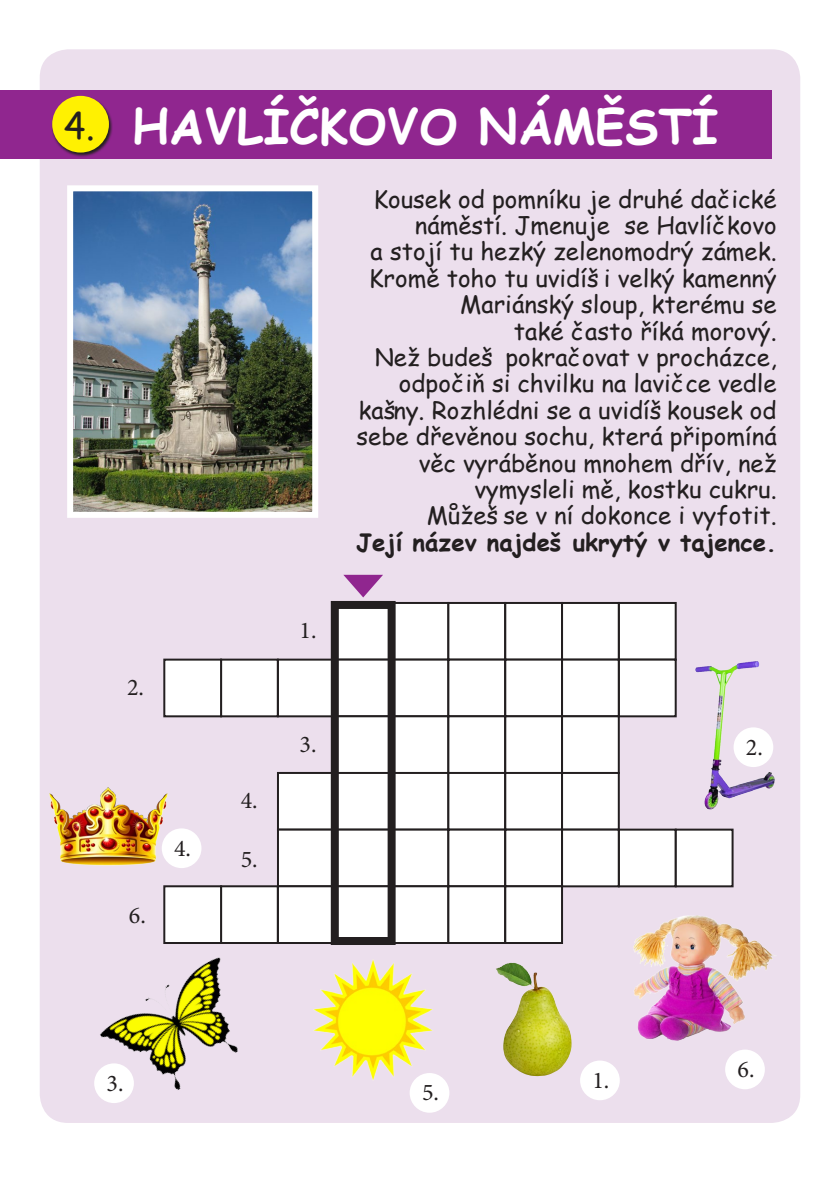
<style>
.page{position:relative;width:840px;height:1191px;background:#fff}
.page>*{position:absolute;margin:0;border:0;box-sizing:border-box;transform-origin:0 0}
.t1{font:700 48px "Comic Sans MS";color:#fff}
.t2{font:36px "Comic Sans MS";color:#231f20}
.t3{font:24px/26.4px "Comic Sans MS";color:#231f20;text-align:right}
.t4{font:24px "Minion Pro";color:#231f20}
.s1{font-weight:700}
</style>
<div class="page">
<div style="left:40px;top:49px;width:759px;height:1074px;background:#ecdfed;border-radius:28px"></div>
<div style="left:0;top:90px;width:771px;height:68px;background:#90268f"></div>
<div style="left:334px;top:603px;width:57px;height:56px;background:#fff"></div>
<div style="left:391px;top:603px;width:57px;height:56px;background:#fff"></div>
<div style="left:390px;top:602px;width:59px;height:58px;border:2px solid #231f20"></div>
<div style="left:448px;top:603px;width:57px;height:56px;background:#fff"></div>
<div style="left:447px;top:602px;width:59px;height:58px;border:2px solid #231f20"></div>
<div style="left:505px;top:603px;width:56px;height:56px;background:#fff"></div>
<div style="left:504px;top:602px;width:58px;height:58px;border:2px solid #231f20"></div>
<div style="left:561px;top:603px;width:57px;height:56px;background:#fff"></div>
<div style="left:560px;top:602px;width:59px;height:58px;border:2px solid #231f20"></div>
<div style="left:618px;top:603px;width:57px;height:56px;background:#fff"></div>
<div style="left:617px;top:602px;width:59px;height:58px;border:2px solid #231f20"></div>
<div style="left:221px;top:659px;width:57px;height:57px;background:#fff"></div>
<div style="left:220px;top:658px;width:59px;height:59px;border:2px solid #231f20"></div>
<div style="left:278px;top:659px;width:56px;height:57px;background:#fff"></div>
<div style="left:277px;top:658px;width:58px;height:59px;border:2px solid #231f20"></div>
<div style="left:334px;top:659px;width:57px;height:57px;background:#fff"></div>
<div style="left:333px;top:658px;width:59px;height:59px;border:2px solid #231f20"></div>
<div style="left:391px;top:659px;width:57px;height:57px;background:#fff"></div>
<div style="left:390px;top:658px;width:59px;height:59px;border:2px solid #231f20"></div>
<div style="left:448px;top:659px;width:57px;height:57px;background:#fff"></div>
<div style="left:447px;top:658px;width:59px;height:59px;border:2px solid #231f20"></div>
<div style="left:505px;top:659px;width:56px;height:57px;background:#fff"></div>
<div style="left:504px;top:658px;width:58px;height:59px;border:2px solid #231f20"></div>
<div style="left:561px;top:659px;width:57px;height:57px;background:#fff"></div>
<div style="left:560px;top:658px;width:59px;height:59px;border:2px solid #231f20"></div>
<div style="left:618px;top:659px;width:57px;height:57px;background:#fff"></div>
<div style="left:617px;top:658px;width:59px;height:59px;border:2px solid #231f20"></div>
<div style="left:334px;top:716px;width:57px;height:57px;background:#fff"></div>
<div style="left:333px;top:715px;width:59px;height:59px;border:2px solid #231f20"></div>
<div style="left:391px;top:716px;width:57px;height:57px;background:#fff"></div>
<div style="left:390px;top:715px;width:59px;height:59px;border:2px solid #231f20"></div>
<div style="left:448px;top:716px;width:57px;height:57px;background:#fff"></div>
<div style="left:447px;top:715px;width:59px;height:59px;border:2px solid #231f20"></div>
<div style="left:505px;top:716px;width:56px;height:57px;background:#fff"></div>
<div style="left:504px;top:715px;width:58px;height:59px;border:2px solid #231f20"></div>
<div style="left:561px;top:716px;width:57px;height:57px;background:#fff"></div>
<div style="left:560px;top:715px;width:59px;height:59px;border:2px solid #231f20"></div>
<div style="left:278px;top:773px;width:56px;height:56px;background:#fff"></div>
<div style="left:277px;top:772px;width:58px;height:58px;border:2px solid #231f20"></div>
<div style="left:334px;top:773px;width:57px;height:56px;background:#fff"></div>
<div style="left:333px;top:772px;width:59px;height:58px;border:2px solid #231f20"></div>
<div style="left:391px;top:773px;width:57px;height:56px;background:#fff"></div>
<div style="left:390px;top:772px;width:59px;height:58px;border:2px solid #231f20"></div>
<div style="left:448px;top:773px;width:57px;height:56px;background:#fff"></div>
<div style="left:447px;top:772px;width:59px;height:58px;border:2px solid #231f20"></div>
<div style="left:505px;top:773px;width:56px;height:56px;background:#fff"></div>
<div style="left:504px;top:772px;width:58px;height:58px;border:2px solid #231f20"></div>
<div style="left:561px;top:773px;width:57px;height:56px;background:#fff"></div>
<div style="left:560px;top:772px;width:59px;height:58px;border:2px solid #231f20"></div>
<div style="left:278px;top:829px;width:56px;height:57px;background:#fff"></div>
<div style="left:277px;top:828px;width:58px;height:59px;border:2px solid #231f20"></div>
<div style="left:334px;top:829px;width:57px;height:57px;background:#fff"></div>
<div style="left:333px;top:828px;width:59px;height:59px;border:2px solid #231f20"></div>
<div style="left:391px;top:829px;width:57px;height:57px;background:#fff"></div>
<div style="left:390px;top:828px;width:59px;height:59px;border:2px solid #231f20"></div>
<div style="left:448px;top:829px;width:57px;height:57px;background:#fff"></div>
<div style="left:447px;top:828px;width:59px;height:59px;border:2px solid #231f20"></div>
<div style="left:505px;top:829px;width:56px;height:57px;background:#fff"></div>
<div style="left:504px;top:828px;width:58px;height:59px;border:2px solid #231f20"></div>
<div style="left:561px;top:829px;width:57px;height:57px;background:#fff"></div>
<div style="left:560px;top:828px;width:59px;height:59px;border:2px solid #231f20"></div>
<div style="left:618px;top:829px;width:57px;height:57px;background:#fff"></div>
<div style="left:617px;top:828px;width:59px;height:59px;border:2px solid #231f20"></div>
<div style="left:221px;top:886px;width:57px;height:57px;background:#fff"></div>
<div style="left:220px;top:885px;width:59px;height:59px;border:2px solid #231f20"></div>
<div style="left:278px;top:886px;width:56px;height:57px;background:#fff"></div>
<div style="left:277px;top:885px;width:58px;height:59px;border:2px solid #231f20"></div>
<div style="left:334px;top:886px;width:57px;height:57px;background:#fff"></div>
<div style="left:333px;top:885px;width:59px;height:59px;border:2px solid #231f20"></div>
<div style="left:391px;top:886px;width:57px;height:57px;background:#fff"></div>
<div style="left:390px;top:885px;width:59px;height:59px;border:2px solid #231f20"></div>
<div style="left:448px;top:886px;width:57px;height:57px;background:#fff"></div>
<div style="left:447px;top:885px;width:59px;height:59px;border:2px solid #231f20"></div>
<div style="left:505px;top:886px;width:56px;height:57px;background:#fff"></div>
<div style="left:504px;top:885px;width:58px;height:59px;border:2px solid #231f20"></div>
<div style="left:164px;top:659px;width:57px;height:57px;background:#fff"></div>
<div style="left:163px;top:658px;width:59px;height:59px;border:2px solid #231f20"></div>
<div style="left:330px;top:601px;width:65px;height:344px;border:8px solid #231f20"></div>
<div style="left:164px;top:886px;width:57px;height:57px;background:#fff"></div>
<div style="left:163px;top:885px;width:59px;height:59px;border:2px solid #231f20"></div>
<div style="left:675px;top:829px;width:57px;height:57px;background:#fff"></div>
<div style="left:674px;top:828px;width:59px;height:59px;border:2px solid #231f20"></div>
<img style="left:496px;top:963px;width:14px;height:9px">
<img style="left:647px;top:647px;width:153px;height:175px">
<img style="left:49px;top:787px;width:119px;height:79px">
<img style="left:313px;top:959px;width:128px;height:121px">
<img style="left:633px;top:915px;width:142px;height:125px">
<div style="left:733px;top:727px;width:39px;height:40px;background:#fff;border-radius:50%"></div>
<div style="left:724px;top:1049px;width:40px;height:40px;background:#fff;border-radius:50%"></div>
<div style="left:579px;top:1060px;width:40px;height:40px;background:#fff;border-radius:50%"></div>
<div style="left:409px;top:1073px;width:40px;height:39px;background:#fff;border-radius:50%"></div>
<img style="left:100px;top:957px;width:138px;height:146px">
<div style="left:94px;top:1063px;width:40px;height:40px;background:#fff;border-radius:50%"></div>
<div style="left:162px;top:828px;width:39px;height:40px;background:#fff;border-radius:50%"></div>
<img style="left:74px;top:192px;width:237px;height:319px">
<div style="left:67px;top:185px;width:251px;height:333px;border:6px solid #fff"></div>
<svg style="left:343px;top:575px;width:40px;height:22px"></svg>
<svg style="left:52px;top:96px;width:61px;height:61px"></svg>
<div style="left:52px;top:96px;width:57px;height:57px;background:#fff101;border-radius:50%"></div>
<p class="t2" style="left:64px;top:99px;width:32px">4.</p>
<p class="t1" style="left:132px;top:92px;width:587px">HAVLÍČKOVO NÁMĚSTÍ</p>
<p class="t4" style="left:127px;top:671px;width:18px">2.</p>
<p class="t4" style="left:129px;top:899px;width:18px">6.</p>
<p class="t4" style="left:174px;top:832px;width:18px">4.</p>
<p class="t4" style="left:240px;top:784px;width:18px">4.</p>
<p class="t4" style="left:240px;top:843px;width:18px">5.</p>
<p class="t4" style="left:299px;top:614px;width:18px">1.</p>
<p class="t4" style="left:299px;top:728px;width:18px">3.</p>
<p class="t3" style="left:356px;top:185px;width:421px">Kousek od pomníku je druhé dačické náměstí. Jmenuje se Havlíčkovo<br>a stojí tu hezký zelenomodrý zámek.<br>Kromě toho tu uvidíš i velký kamenný<br>Mariánský sloup, kterému se<br>také často říká morový.<br>Než budeš pokračovat v procházce, odpočiň si chvilku na lavičce vedle kašny. Rozhlédni se a uvidíš kousek od sebe dřevěnou sochu, která připomíná věc vyráběnou mnohem dřív, než vymysleli mě, kostku cukru.<br>Můžeš se v ní dokonce i vyfotit.<br><span class="s1">Její název najdeš ukrytý v tajence.</span></p>
<p class="t4" style="left:745px;top:731px;width:18px">2.</p>
<p class="t4" style="left:106px;top:1067px;width:18px">3.</p>
<p class="t4" style="left:422px;top:1076px;width:18px">5.</p>
<p class="t4" style="left:592px;top:1064px;width:18px">1.</p>
<p class="t4" style="left:737px;top:1053px;width:18px">6.</p>
</div>
